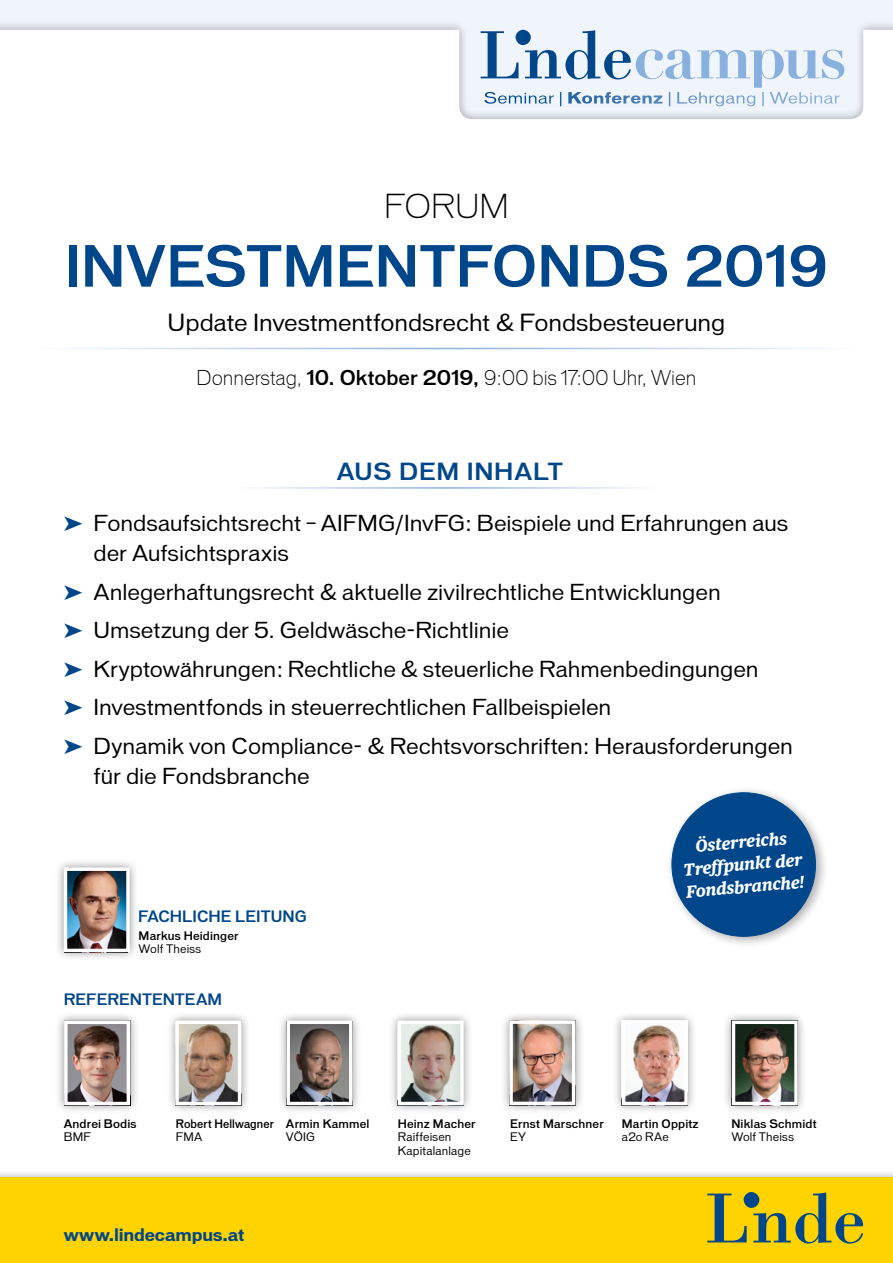
<style>
.page{position:relative;width:893px;height:1263px;background:#fff}
.page>*{position:absolute;margin:0;border:0;box-sizing:border-box;transform-origin:0 0}
.t1{font:500 54px "Vonnes";color:#00468a}
.t2{font:300 31.5px "Vonnes";letter-spacing:-.015em;color:#000}
.t3{font:22.5px "Vonnes";color:#000}
.t4{font:500 22.5px "Vonnes";letter-spacing:.03em;color:#00468a}
.t5{font:21px/38.5px "Vonnes";color:#000}
.t6{font:300 19.5px "Vonnes";color:#000;scale:.95 1}
.t7{font:italic 700 16.5px/22.5px "Guardian Text Egyp";color:#fff;text-align:center}
.t8{font:700 16.5px "Vonnes";letter-spacing:-.015em;color:#00468a}
.t9{font:500 15px "Vonnes";color:#00468a;scale:.96 1}
.t10{font:500 11.25px "Vonnes";letter-spacing:.015em;color:#000;scale:.95 1}
.t11{font:11.25px/13.5px "Vonnes";letter-spacing:.015em;color:#000;scale:.95 1}
.t12{font:500 11.25px "Vonnes";letter-spacing:.015em;color:#000;scale:.89 1}
.t13{font:500 11.25px "Vonnes";letter-spacing:.015em;color:#000;scale:.96 1}
.t14{font:11.25px "Vonnes";letter-spacing:.015em;color:#000;scale:.96 1}
.s1{font-weight:500}
.s2{color:#00468a}
</style>
<div class="page">
<div style="left:0;top:0;width:893px;height:136px;background:#f0f4fb"></div>
<svg style="left:0;top:30px;width:893px;height:320px"></svg>
<div style="left:0;top:1168px;width:893px;height:95px;background:#000;opacity:.33"></div>
<div style="left:0;top:1178px;width:893px;height:85px;background:#ffd300"></div>
<div style="left:744px;top:1192px;width:15px;height:16px;background:#00468a;border-radius:50%"></div>
<svg style="left:707px;top:1193px;width:40px;height:49px"></svg>
<svg style="left:753px;top:1192px;width:110px;height:51px"></svg>
<svg style="left:481px;top:30px;width:363px;height:76px"></svg>
<hr style="left:32px;top:348px;width:829px;height:1px;background:#fff">
<div style="left:665px;top:785px;width:164px;height:164px;background:#000;opacity:.33"></div>
<svg style="left:671px;top:791px;width:145px;height:146px"></svg>
<div style="left:389px;top:1011px;width:84px;height:103px;background:#000;opacity:.44"></div>
<img style="left:402px;top:1024px;width:58px;height:77px">
<div style="left:398px;top:1020px;width:66px;height:85px;border:3px solid #fff"></div>
<div style="left:55px;top:858px;width:84px;height:103px;background:#000;opacity:.44"></div>
<img style="left:68px;top:871px;width:58px;height:77px">
<div style="left:64px;top:867px;width:66px;height:85px;border:3px solid #fff"></div>
<div style="left:723px;top:1011px;width:84px;height:103px;background:#000;opacity:.44"></div>
<img style="left:736px;top:1024px;width:58px;height:77px">
<div style="left:732px;top:1020px;width:66px;height:85px;border:3px solid #fff"></div>
<div style="left:613px;top:1011px;width:84px;height:103px;background:#000;opacity:.44"></div>
<img style="left:626px;top:1024px;width:58px;height:77px">
<div style="left:166px;top:1011px;width:84px;height:103px;background:#000;opacity:.44"></div>
<img style="left:179px;top:1024px;width:58px;height:77px">
<div style="left:175px;top:1020px;width:66px;height:85px;border:3px solid #fff"></div>
<div style="left:277px;top:1011px;width:85px;height:103px;background:#000;opacity:.44"></div>
<img style="left:291px;top:1024px;width:57px;height:77px">
<div style="left:287px;top:1020px;width:65px;height:85px;border:3px solid #fff"></div>
<div style="left:55px;top:1011px;width:84px;height:103px;background:#000;opacity:.44"></div>
<img style="left:68px;top:1024px;width:58px;height:77px">
<div style="left:64px;top:1020px;width:66px;height:85px;border:3px solid #fff"></div>
<div style="left:500px;top:1011px;width:85px;height:103px;background:#000;opacity:.44"></div>
<img style="left:513px;top:1024px;width:58px;height:77px">
<div style="left:509px;top:1020px;width:66px;height:85px;border:3px solid #fff"></div>
<h2 class="t2" style="left:384px;top:188px;width:126px">FORUM</h2>
<h1 class="t1" style="left:65px;top:235px;width:765px">INVESTMENTFONDS 2019</h1>
<p class="t3" style="left:168px;top:309px;width:559px">Update Investmentfondsrecht &amp; Fondsbesteuerung</p>
<p class="t6" style="left:197px;top:366px;width:527px">Donnerstag, <span class="s1">10. Oktober 2019,</span> 9:00 bis 17:00 Uhr, Wien</p>
<p class="t4" style="left:337px;top:458px;width:228px">AUS DEM INHALT</p>
<p class="t5" style="left:94px;top:508px;width:696px;line-height:30px;text-indent:-30px"><span class="s2">➤</span> Fondsaufsichtsrecht – AIFMG/InvFG: Beispiele und Erfahrungen aus der Aufsichtspraxis</p>
<p class="t5" style="left:64px;top:572px;width:731px"><span class="s2">➤</span> Anlegerhaftungsrecht &amp; aktuelle zivilrechtliche Entwicklungen<br><span class="s2">➤</span> Umsetzung der 5. Geldwäsche-Richtlinie<br><span class="s2">➤</span> Kryptowährungen: Rechtliche &amp; steuerliche Rahmenbedingungen<br><span class="s2">➤</span> Investmentfonds in steuerrechtlichen Fallbeispielen<br><span class="s2">➤</span> Dynamik von Compliance- &amp; Rechtsvorschriften: Herausforderungen</p>
<p class="t5" style="left:94px;top:756px;width:218px">für die Fondsbranche</p>
<p class="t9" style="left:138px;top:907px;width:177px">FACHLICHE LEITUNG</p>
<p class="t10" style="left:139px;top:929px;width:107px">Markus Heidinger</p>
<p class="t11" style="left:139px;top:942px;width:67px">Wolf Theiss</p>
<p class="t9" style="left:64px;top:990px;width:167px">REFERENTENTEAM</p>
<p class="t7" style="left:681px;top:834px;width:121px;rotate:-5deg">Österreichs<br>Treffpunkt der<br>Fondsbranche!</p>
<p class="t13" style="left:64px;top:1117px;width:77px">Andrei Bodis</p>
<p class="t14" style="left:64px;top:1130px;width:30px">BMF</p>
<p class="t12" style="left:176px;top:1117px;width:112px">Robert Hellwagner</p>
<p class="t11" style="left:176px;top:1130px;width:29px">FMA</p>
<p class="t10" style="left:286px;top:1117px;width:89px">Armin Kammel</p>
<p class="t11" style="left:286px;top:1130px;width:32px">VÖIG</p>
<p class="t8" style="left:64px;top:1225px;width:182px">www.lindecampus.at</p>
<p class="t10" style="left:398px;top:1117px;width:83px">Heinz Macher</p>
<p class="t11" style="left:398px;top:1130px;width:78px">Raiffeisen<br>Kapitalanlage</p>
<p class="t10" style="left:510px;top:1117px;width:100px">Ernst Marschner</p>
<p class="t11" style="left:510px;top:1130px;width:18px">EY</p>
<p class="t10" style="left:622px;top:1117px;width:82px">Martin Oppitz</p>
<p class="t11" style="left:622px;top:1130px;width:51px">a2o RAe</p>
<p class="t10" style="left:731px;top:1117px;width:91px">Niklas Schmidt</p>
<p class="t11" style="left:731px;top:1130px;width:67px">Wolf Theiss</p>
</div>
